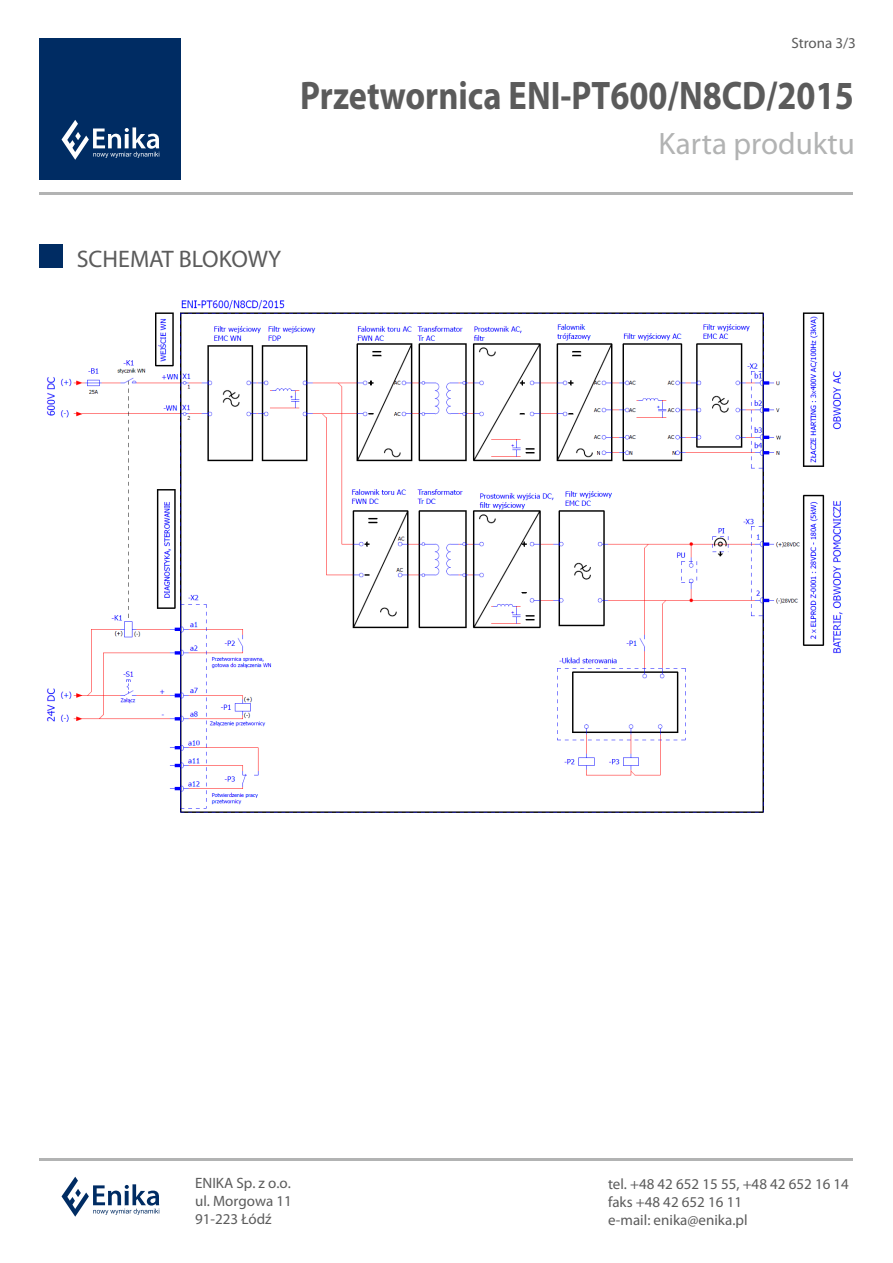
<style>
.page{position:relative;width:893px;height:1263px;background:#fff}
.page>*{position:absolute;margin:0;border:0;box-sizing:border-box;transform-origin:0 0}
.t1{font:700 40.05px "Myriad Pro";color:#5b5b5b;scale:.86 1}
.t2{font:31.05px "Myriad Pro";color:#b2b3b3}
.t3{font:24px "Myriad Pro";color:#5b5b5b}
.t4{font:15px/17.7px "Myriad Pro";color:#5b5b5b;text-align:justify}
</style>
<div class="page">
<div style="left:40px;top:38px;width:141px;height:141px;background:#002c63"></div>
<svg style="left:62px;top:120px;width:98px;height:40px"></svg>
<hr style="left:40px;top:192px;width:813px;height:3px;background:#b2b3b3">
<div style="left:40px;top:244px;width:23px;height:23px;background:#002c63"></div>
<hr style="left:40px;top:1158px;width:813px;height:3px;background:#b2b3b3">
<svg style="left:62px;top:1177px;width:98px;height:40px"></svg>
<img style="left:46px;top:300px;width:797px;height:513px">
<p class="t4" style="left:791px;top:36px;width:66px">Strona 3/3</p>
<h1 class="t1" style="left:300px;top:79px;width:645px">Przetwornica ENI-PT600/N8CD/2015</h1>
<h3 class="t3" style="left:77px;top:249px;width:206px">SCHEMAT BLOKOWY</h3>
<h2 class="t2" style="left:658px;top:130px;width:198px">Karta produktu</h2>
<p class="t4" style="left:195px;top:1174px;width:98px">ENIKA Sp. z o.o. ul. Morgowa 11<br>91-223 Łódź</p>
<p class="t4" style="left:608px;top:1176px;width:242px;text-align:left">tel. +48 42 652 15 55, +48 42 652 16 14 faks +48 42 652 16 11<br>e-mail: enika@enika.pl</p>
</div>
